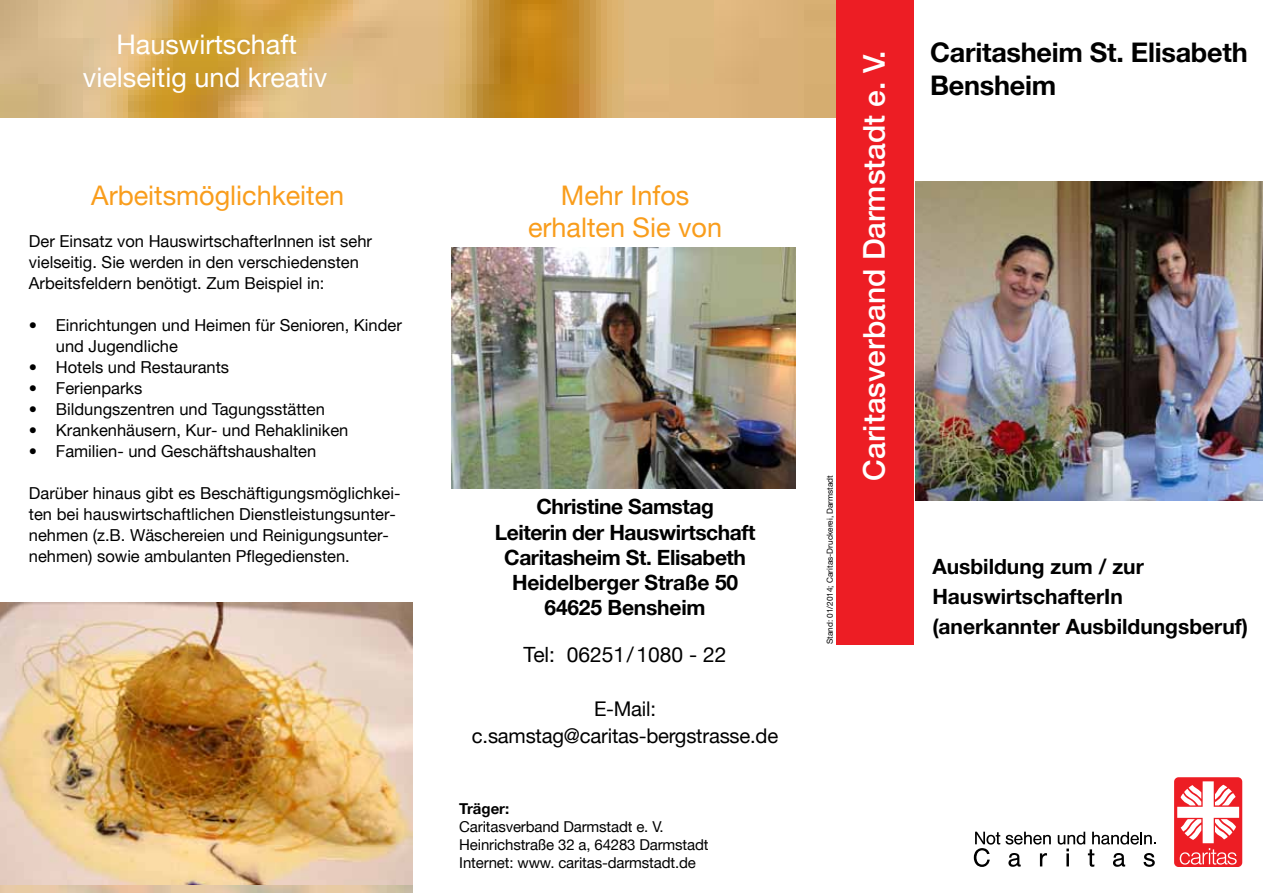
<style>
.page{position:relative;width:1263px;height:893px;background:#fff}
.page>*{position:absolute;margin:0;border:0;box-sizing:border-box;transform-origin:0 0}
.t1{font:500 30px "Helvetica Neue";color:#fff}
.t2{font:27px/32.4px "Helvetica Neue";color:#f99d1c;text-align:center}
.t3{font:27px/32.4px "Helvetica Neue";color:#fff;text-align:center}
.t4{font:700 27px/32.4px "Helvetica Neue";letter-spacing:-.01em;color:#000}
.t5{font:700 21px/25.2px "Helvetica Neue";letter-spacing:-.01em;color:#000;text-align:center}
.t6{font:21px "Helvetica Neue";color:#000}
.t7{font:20.25px/27px "Helvetica Neue";letter-spacing:-.01em;color:#000;text-align:center}
.t8{font:16.5px/21px "Helvetica Neue";color:#000}
.t9{font:15px/18px "Helvetica Neue";letter-spacing:-.01em;color:#000}
.t10{font:700 15px "Helvetica Neue";color:#000}
.t11{font:8.25px "Helvetica Neue";color:#000}
</style>
<div class="page">
<img style="left:0;top:0;width:837px;height:117px">
<img style="left:916px;top:182px;width:347px;height:318px">
<img style="left:0;top:884px;width:412px;height:9px">
<div style="left:837px;top:0;width:77px;height:645px;background:#ed1d24"></div>
<svg style="left:974px;top:832px;width:77px;height:35px"></svg>
<svg style="left:1058px;top:832px;width:98px;height:35px"></svg>
<div style="left:1173px;top:776px;width:70px;height:92px;border:2px solid #fff;border-radius:4px"></div>
<div style="left:1174px;top:777px;width:68px;height:90px;background:#ed1d24;border-radius:4px"></div>
<svg style="left:1177px;top:781px;width:62px;height:84px"></svg>
<img style="left:0;top:603px;width:412px;height:281px">
<img style="left:452px;top:247px;width:343px;height:242px">
<h2 class="t3" style="left:83px;top:28px;width:246px">Hauswirtschaft vielseitig und kreativ</h2>
<h2 class="t2" style="left:91px;top:179px;width:255px">Arbeitsmöglichkeiten</h2>
<p class="t8" style="left:29px;top:230px;width:345px">Der Einsatz von HauswirtschafterInnen ist sehr vielseitig. Sie werden in den verschiedensten<br>Arbeitsfeldern benötigt. Zum Beispiel in:</p>
<p class="t8" style="left:56px;top:314px;width:348px;text-indent:-27px">• Einrichtungen und Heimen für Senioren, Kinder und Jugendliche</p>
<p class="t8" style="left:29px;top:356px;width:202px">• Hotels und Restaurants</p>
<p class="t8" style="left:29px;top:377px;width:115px">• Ferienparks</p>
<p class="t8" style="left:29px;top:398px;width:297px">• Bildungszentren und Tagungsstätten</p>
<p class="t8" style="left:29px;top:419px;width:321px">• Krankenhäusern, Kur- und Rehakliniken</p>
<p class="t8" style="left:29px;top:440px;width:289px">• Familien- und Geschäftshaushalten</p>
<p class="t8" style="left:29px;top:482px;width:373px">Darüber hinaus gibt es Beschäftigungsmöglichkei&shy;ten bei hauswirtschaftlichen Dienstleistungsunter&shy;nehmen (z.B. Wäschereien und Reinigungsunter&shy;nehmen) sowie ambulanten Pflegediensten.</p>
<h2 class="t2" style="left:528px;top:179px;width:196px">Mehr Infos erhalten Sie von</h2>
<p class="t5" style="left:495px;top:494px;width:262px">Christine Samstag<br>Leiterin der Hauswirtschaft<br>Caritasheim St. Elisabeth<br>Heidelberger Straße 50<br>64625 Bensheim</p>
<p class="t6" style="left:524px;top:642px;width:204px">Tel: 06251/ 1080 - 22</p>
<p class="t7" style="left:472px;top:695px;width:308px">E-Mail: c.samstag@caritas-bergstrasse.de</p>
<p class="t10" style="left:459px;top:800px;width:52px">Träger:</p>
<p class="t9" style="left:459px;top:818px;width:251px">Caritasverband Darmstadt e. V.<br>Heinrichstraße 32 a, 64283 Darmstadt<br>Internet: www. caritas-darmstadt.de</p>
<p class="t11" style="left:825px;top:644px;width:171px;rotate:-90deg">Stand: 01/2014; Caritas-Druckerei, Darmstadt</p>
<h1 class="t1" style="left:856px;top:480px;width:432px;rotate:-90deg">Caritasverband Darmstadt e. V.</h1>
<h2 class="t4" style="left:930px;top:36px;width:319px">Caritasheim St. Elisabeth<br>Bensheim</h2>
<p class="t5" style="left:932px;top:551px;width:317px;line-height:30px;text-align:left">Ausbildung zum / zur<br>HauswirtschafterIn (anerkannter Ausbildungsberuf)</p>
</div>
